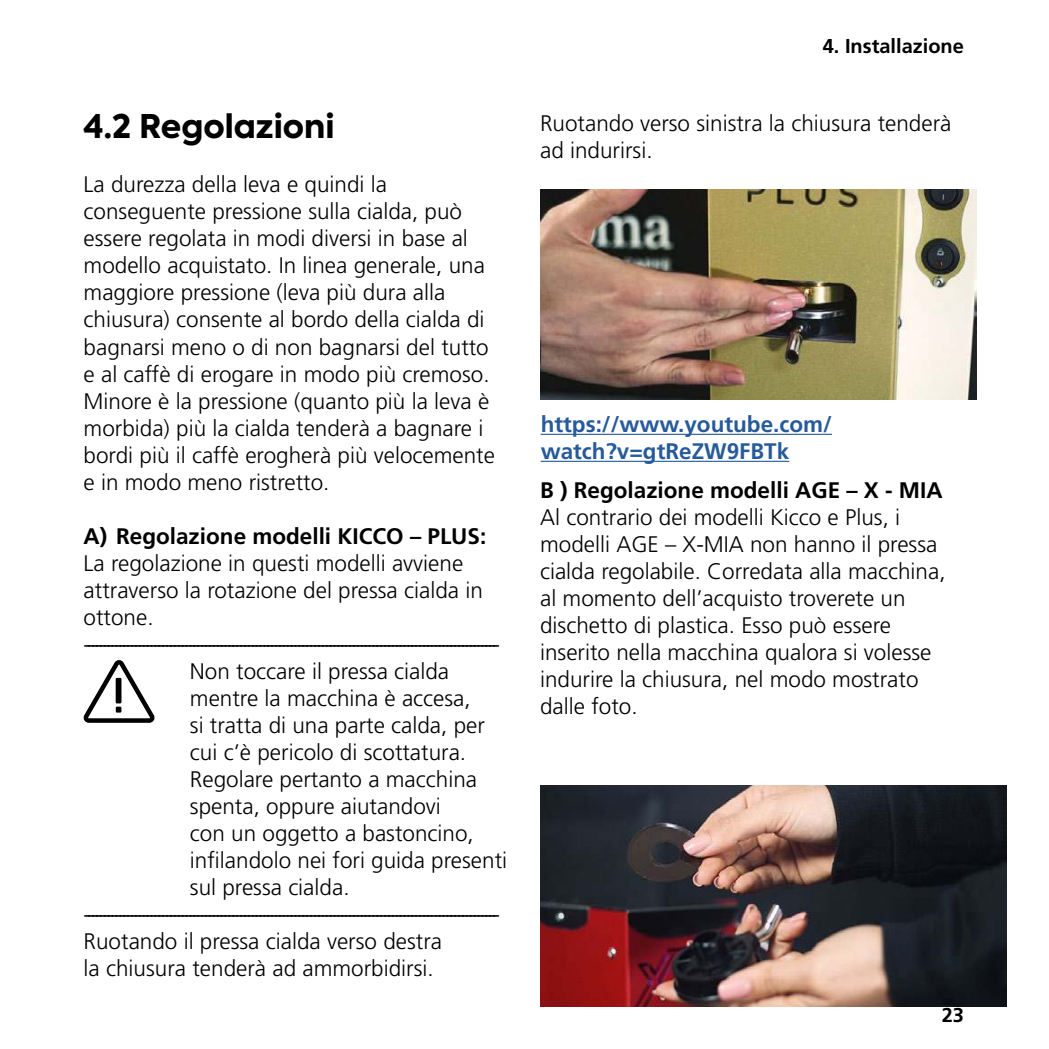
<style>
.page{position:relative;width:1049px;height:1049px;background:#fff}
.page>*{position:absolute;margin:0;border:0;box-sizing:border-box;transform-origin:0 0}
.t1{font:800 32.5px "Axiforma";color:#000}
.t2{font:300 22.5px/27px "Frutiger";color:#000}
.t3{font:700 22.5px "Frutiger";color:#000}
.t4{font:700 22.5px/27px "Frutiger";color:#265a9b}
.t5{font:700 20px "Frutiger";color:#000}
</style>
<div class="page">
<svg style="left:83px;top:660px;width:72px;height:63px"></svg>
<img style="left:540px;top:190px;width:437px;height:209px">
<img style="left:540px;top:785px;width:466px;height:221px">
<hr style="left:541px;top:434px;width:291px;height:1px;background:#265a9b">
<hr style="left:541px;top:461px;width:248px;height:1px;background:#265a9b">
<h1 class="t1" style="left:84px;top:106px;width:252px">4.2 Regolazioni</h1>
<p class="t2" style="left:84px;top:173px;width:413px">La durezza della leva e quindi la conseguente pressione sulla cialda, può essere regolata in modi diversi in base al modello acquistato. In linea generale, una maggiore pressione (leva più dura alla chiusura) consente al bordo della cialda di bagnarsi meno o di non bagnarsi del tutto e al caffè di erogare in modo più cremoso.<br>Minore è la pressione (quanto più la leva è morbida) più la cialda tenderà a bagnare i bordi più il caffè erogherà più velocemente e in modo meno ristretto.</p>
<p class="t3" style="left:84px;top:526px;width:404px">A) Regolazione modelli KICCO – PLUS:</p>
<p class="t2" style="left:84px;top:551px;width:381px">La regolazione in questi modelli avviene</p>
<p class="t2" style="left:84px;top:578px;width:401px">attraverso la rotazione del pressa cialda in</p>
<p class="t2" style="left:84px;top:605px;width:72px">ottone.</p>
<p class="t2" style="left:84px;top:632px;width:418px">----------------------------------------------------------------------------------------------------------</p>
<p class="t2" style="left:190px;top:659px;width:261px">Non toccare il pressa cialda</p>
<p class="t2" style="left:190px;top:686px;width:282px">mentre la macchina è accesa,</p>
<p class="t2" style="left:190px;top:713px;width:297px">si tratta di una parte calda, per</p>
<p class="t2" style="left:190px;top:740px;width:278px">cui c’è pericolo di scottatura.</p>
<p class="t2" style="left:190px;top:767px;width:289px">Regolare pertanto a macchina</p>
<p class="t2" style="left:190px;top:794px;width:252px">spenta, oppure aiutandovi</p>
<p class="t2" style="left:190px;top:821px;width:285px">con un oggetto a bastoncino,</p>
<p class="t2" style="left:190px;top:848px;width:319px">infilandolo nei fori guida presenti</p>
<p class="t2" style="left:190px;top:875px;width:161px">sul pressa cialda.</p>
<p class="t2" style="left:84px;top:902px;width:418px">----------------------------------------------------------------------------------------------------------</p>
<p class="t2" style="left:84px;top:929px;width:360px">Ruotando il pressa cialda verso destra</p>
<p class="t2" style="left:84px;top:956px;width:352px">la chiusura tenderà ad ammorbidirsi.</p>
<p class="t5" style="left:823px;top:38px;width:143px">4. Installazione</p>
<p class="t2" style="left:540px;top:111px;width:413px">Ruotando verso sinistra la chiusura tenderà ad indurirsi.</p>
<p class="t4" style="left:541px;top:412px;width:293px">https://www.youtube.com/ watch?v=gtReZW9FBTk</p>
<p class="t3" style="left:540px;top:480px;width:404px">B ) Regolazione modelli AGE – X - MIA</p>
<p class="t2" style="left:540px;top:505px;width:407px">Al contrario dei modelli Kicco e Plus, i modelli AGE – X-MIA non hanno il pressa cialda regolabile. Corredata alla macchina, al momento dell’acquisto troverete un dischetto di plastica. Esso può essere inserito nella macchina qualora si volesse indurire la chiusura, nel modo mostrato dalle foto.</p>
<p class="t5" style="left:942px;top:1007px;width:24px">23</p>
</div>
